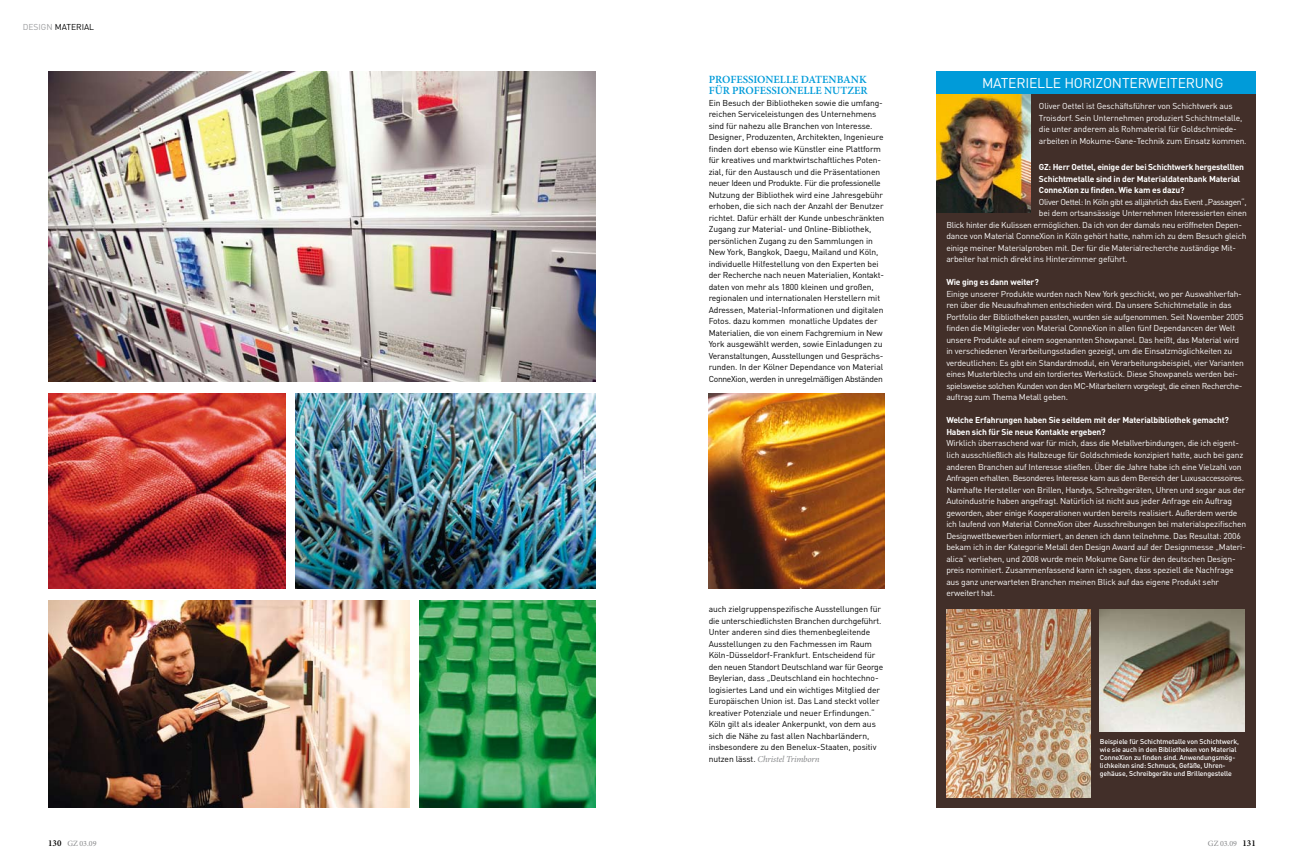
<style>
.page{position:relative;width:1304px;height:865px;background:#fff}
.page>*{position:absolute;margin:0;border:0;box-sizing:border-box;transform-origin:0 0}
.t1{font:14px "DIN";color:#fff}
.t2{font:600 11px/11.5px "Minion Pro";color:#009bd9}
.t3{font:italic 9px "Minion Pro";letter-spacing:-.02em;color:#87888a}
.t4{font:8.5px/11.5px "DIN";letter-spacing:-.02em;color:#fff}
.t5{font:8.5px/11.5px "DIN";letter-spacing:-.01em;color:#000}
.t6{font:700 8.5px/11.5px "DIN";letter-spacing:-.02em;color:#fff}
.t7{font:8.5px "DIN";letter-spacing:-.045em;color:#fff}
.t8{font:8.5px "DIN";color:#9c9d9f}
.t9{font:8px "Minion Pro";color:#87888a}
.t10{font:500 7px/8px "DIN";letter-spacing:-.015em;color:#fff}
.s1{font-weight:600;font-size:9px;color:#000}
.s2{font-family:"DIN";font-style:normal;font-size:8.5px;color:#000}
</style>
<div class="page">
<div style="left:936px;top:71px;width:320px;height:736px;background:#422f29"></div>
<div style="left:936px;top:71px;width:320px;height:23px;background:#009bd9"></div>
<img style="left:48px;top:71px;width:547px;height:311px">
<img style="left:48px;top:600px;width:362px;height:207px">
<img style="left:420px;top:600px;width:175px;height:207px">
<img style="left:936px;top:94px;width:94px;height:118px">
<img style="left:946px;top:609px;width:145px;height:188px">
<img style="left:1100px;top:609px;width:144px;height:122px">
<img style="left:296px;top:393px;width:299px;height:196px">
<img style="left:48px;top:393px;width:238px;height:196px">
<img style="left:709px;top:393px;width:175px;height:196px">
<p class="t8" style="left:23px;top:21px;width:12px">Design</p>
<p class="t5" style="left:55px;top:21px;width:13px">Material</p>
<p class="t9" style="left:48px;top:838px;width:50px"><span class="s1">130</span> GZ 03.09</p>
<p class="t2" style="left:709px;top:73px;width:160px">PROFESSIONELLE DATENBANK<br>FÜR PROFESSIONELLE NUTZER</p>
<p class="t5" style="left:709px;top:97px;width:177px">Ein Besuch der Bibliotheken sowie die umfang&shy;reichen Serviceleistungen des Unternehmens sind für nahezu alle Branchen von Interesse.<br>Designer, Produzenten, Architekten, Ingenieure finden dort ebenso wie Künstler eine Plattform für kreatives und marktwirtschaftliches Poten&shy;zial, für den Austausch und die Präsentationen neuer Ideen und Produkte. Für die professionelle Nutzung der Bibliothek wird eine Jahresgebühr erhoben, die sich nach der Anzahl der Benutzer richtet. Dafür erhält der Kunde unbeschränkten Zugang zur Material- und Online-Bibliothek, persönlichen Zugang zu den Sammlungen in New York, Bangkok, Daegu, Mailand und Köln, individuelle Hilfestellung von den Experten bei der Recherche nach neuen Materialien, Kontakt&shy;daten von mehr als 1800 kleinen und großen, regionalen und internationalen Herstellern mit Adressen, Material-Informationen und digitalen Fotos. dazu kommen monatliche Updates der Materialien, die von einem Fachgremium in New York ausgewählt werden, sowie Einladungen zu Veranstaltungen, Ausstellungen und Gesprächs&shy;runden. In der Kölner Dependance von Material ConneXion, werden in unregelmäßigen Abständen</p>
<p class="t5" style="left:709px;top:603px;width:176px">auch zielgruppenspezifische Ausstellungen für die unterschiedlichsten Branchen durchgeführt.<br>Unter anderen sind dies themenbegleitende Ausstellungen zu den Fachmessen im Raum Köln-Düsseldorf-Frankfurt. Entscheidend für den neuen Standort Deutschland war für George Beylerian, dass „Deutschland ein hochtechno&shy;logisiertes Land und ein wichtiges Mitglied der Europäischen Union ist. Das Land steckt voller kreativer Potenziale und neuer Erfindungen.“ Köln gilt als idealer Ankerpunkt, von dem aus sich die Nähe zu fast allen Nachbarländern, insbesondere zu den Benelux-Staaten, positiv</p>
<p class="t3" style="left:709px;top:752px;width:112px"><span class="s2">nutzen lässt.</span> Christel Trimborn</p>
<h1 class="t1" style="left:982px;top:74px;width:20px">Materielle</h1>
<h1 class="t1" style="left:1064px;top:74px;width:19px">Horizonterweiterung</h1>
<p class="t4" style="left:1039px;top:100px;width:209px">Oliver Oettel ist Geschäftsführer von Schichtwerk aus Troisdorf. Sein Unternehmen produziert Schichtmetalle, die unter anderem als Rohmaterial für Goldschmiede&shy;arbeiten in Mokume-Gane-Technik zum Einsatz kommen.</p>
<p class="t6" style="left:1039px;top:161px;width:207px">GZ: Herr Oettel, einige der bei Schichtwerk hergestellten<br>Schichtmetalle sind in der Materialdatenbank Material<br>ConneXion zu finden. Wie kam es dazu?</p>
<p class="t7" style="left:1039px;top:196px;width:209px">Oliver Oettel: In Köln gibt es alljährlich das Event „Passagen“,</p>
<p class="t4" style="left:1039px;top:207px;width:209px">bei dem ortsansässige Unternehmen Interessierten einen</p>
<p class="t4" style="left:946px;top:219px;width:295px">Blick hinter die Kulissen ermöglichen. Da ich von der damals neu eröffneten Depen--</p>
<p class="t4" style="left:946px;top:230px;width:302px">dance von Material ConneXion in Köln gehört hatte, nahm ich zu dem Besuch gleich</p>
<p class="t4" style="left:946px;top:242px;width:290px">einige meiner Materialproben mit. Der für die Materialrecherche zuständige Mit-</p>
<p class="t4" style="left:946px;top:253px;width:183px">arbeiter hat mich direkt ins Hinterzimmer geführt.</p>
<p class="t6" style="left:946px;top:276px;width:94px">Wie ging es dann weiter?</p>
<p class="t4" style="left:946px;top:288px;width:299px">Einige unserer Produkte wurden nach New York geschickt, wo per Auswahlverfah&shy;ren über die Neuaufnahmen entschieden wird. Da unsere Schichtmetalle in das Portfolio der Bibliotheken passten, wurden sie aufgenommen. Seit November 2005 finden die Mitglieder von Material ConneXion in allen fünf Dependancen der Welt unsere Produkte auf einem sogenannten Showpanel. Das heißt, das Material wird in verschiedenen Verarbeitungsstadien gezeigt, um die Einsatzmöglichkeiten zu verdeutlichen: Es gibt ein Standardmodul, ein Verarbeitungsbeispiel, vier Varianten eines Musterblechs und ein tordiertes Werkstück. Diese Showpanels werden bei&shy;spielsweise solchen Kunden von den MC-Mitarbeitern vorgelegt, die einen Recherche&shy;auftrag zum Thema Metall geben.</p>
<p class="t6" style="left:946px;top:414px;width:284px">Welche Erfahrungen haben Sie seitdem mit der Materialbibliothek gemacht?<br>Haben sich für Sie neue Kontakte ergeben?</p>
<p class="t4" style="left:946px;top:437px;width:302px">Wirklich überraschend war für mich, dass die Metallverbindungen, die ich eigent&shy;lich ausschließlich als Halbzeuge für Goldschmiede konzipiert hatte, auch bei ganz anderen Branchen auf Interesse stießen. Über die Jahre habe ich eine Vielzahl von Anfragen erhalten. Besonderes Interesse kam aus dem Bereich der Luxusaccessoires.<br>Namhafte Hersteller von Brillen, Handys, Schreibgeräten, Uhren und sogar aus der Autoindustrie haben angefragt. Natürlich ist nicht aus jeder Anfrage ein Auftrag geworden, aber einige Kooperationen wurden bereits realisiert. Außerdem werde ich laufend von Material ConneXion über Ausschreibungen bei materialspezifischen Designwettbewerben informiert, an denen ich dann teilnehme. Das Resultat: 2006 bekam ich in der Kategorie Metall den Design Award auf der Designmesse „Materi&shy;alica“ verliehen, und 2008 wurde mein Mokume Gane für den deutschen Design&shy;preis nominiert. Zusammenfassend kann ich sagen, dass speziell die Nachfrage aus ganz unerwarteten Branchen meinen Blick auf das eigene Produkt sehr erweitert hat.</p>
<p class="t10" style="left:1100px;top:737px;width:141px">Beispiele für Schichtmetalle von Schichtwerk, wie sie auch in den Bibliotheken von Material ConneXion zu finden sind. Anwendungsmög&shy;lichkeiten sind: Schmuck, Gefäße, Uhren&shy;gehäuse, Schreibgeräte und Brillengestelle</p>
<p class="t9" style="left:1208px;top:838px;width:49px">GZ 03.09 <span class="s1">131</span></p>
</div>
